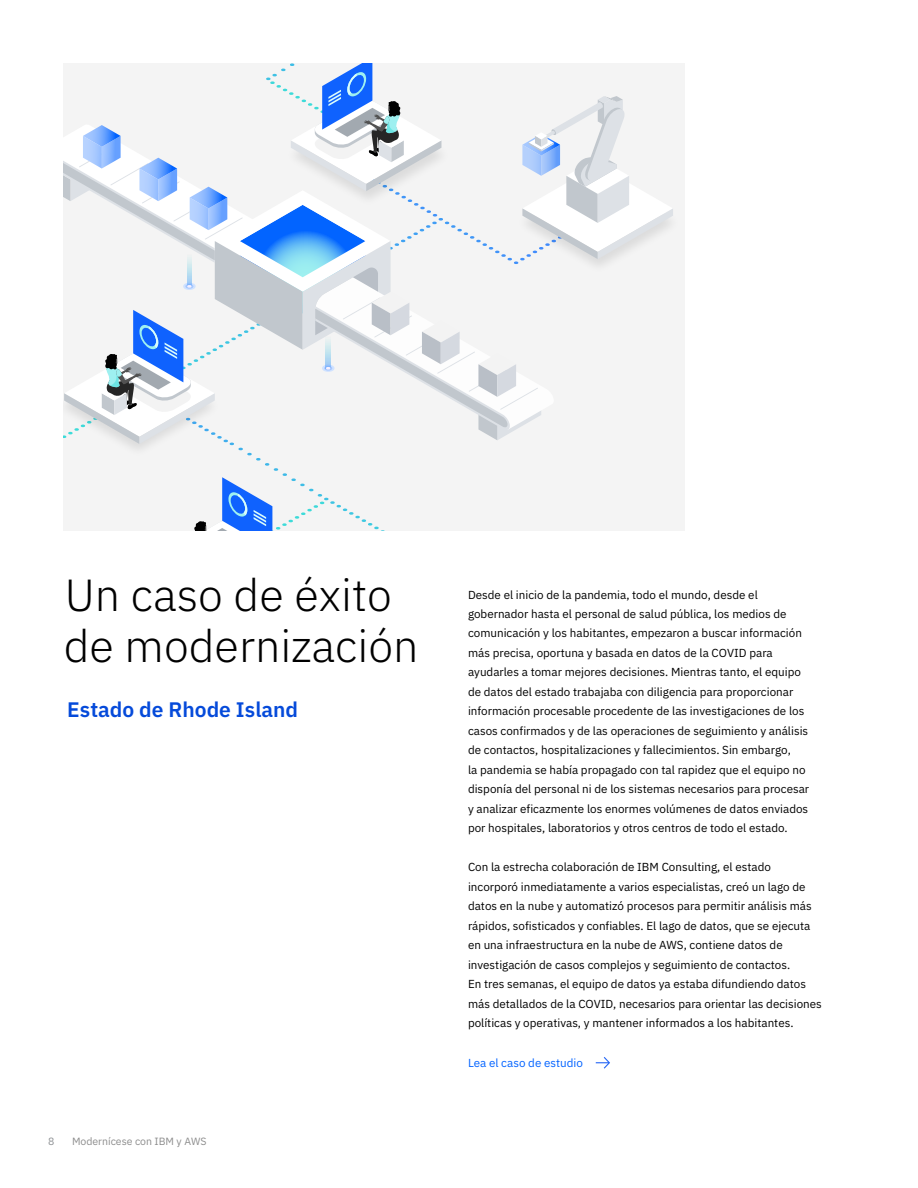
<style>
.page{position:relative;width:918px;height:1188px;background:#fff}
.page>*{position:absolute;margin:0;border:0;box-sizing:border-box;transform-origin:0 0}
.t1{font:300 45px/51px "IBM Plex Sans";color:#000}
.t2{font:600 21px "IBM Plex Sans";color:#054ada}
.t3{font:11.7px/19.5px "IBM Plex Sans";color:#000}
.t4{font:11.7px "IBM Plex Sans";color:#0062ff}
.t5{font:10.5px "IBM Plex Sans";color:#8c8c8c}
.t6{font:10.5px "IBM Plex Sans";color:#8e9194}
</style>
<div class="page">
<svg style="left:63px;top:63px;width:610px;height:468px"></svg>
<svg style="left:596px;top:1057px;width:14px;height:12px"></svg>
<h1 class="t1" style="left:64px;top:565px;width:356px">Un caso de éxito de modernización</h1>
<h2 class="t2" style="left:67px;top:694px;width:232px">Estado de Rhode Island</h2>
<p class="t6" style="left:48px;top:1133px;width:8px">8</p>
<p class="t5" style="left:72px;top:1133px;width:136px">Modernícese con IBM y AWS</p>
<p class="t3" style="left:468px;top:584px;width:343px">Desde el inicio de la pandemia, todo el mundo, desde el gobernador hasta el personal de salud pública, los medios de comunicación y los habitantes, empezaron a buscar información más precisa, oportuna y basada en datos de la COVID para ayudarles a tomar mejores decisiones. Mientras tanto, el equipo de datos del estado trabajaba con diligencia para proporcionar información procesable procedente de las investigaciones de los casos confirmados y de las operaciones de seguimiento y análisis de contactos, hospitalizaciones y fallecimientos. Sin embargo,<br>la pandemia se había propagado con tal rapidez que el equipo no disponía del personal ni de los sistemas necesarios para procesar y analizar eficazmente los enormes volúmenes de datos enviados por hospitales, laboratorios y otros centros de todo el estado.</p>
<p class="t3" style="left:468px;top:857px;width:355px">Con la estrecha colaboración de IBM Consulting, el estado incorporó inmediatamente a varios especialistas, creó un lago de datos en la nube y automatizó procesos para permitir análisis más rápidos, sofisticados y confiables. El lago de datos, que se ejecuta en una infraestructura en la nube de AWS, contiene datos de investigación de casos complejos y seguimiento de contactos.<br>En tres semanas, el equipo de datos ya estaba difundiendo datos más detallados de la COVID, necesarios para orientar las decisiones políticas y operativas, y mantener informados a los habitantes.</p>
<p class="t4" style="left:468px;top:1053px;width:116px">Lea el caso de estudio</p>
</div>
